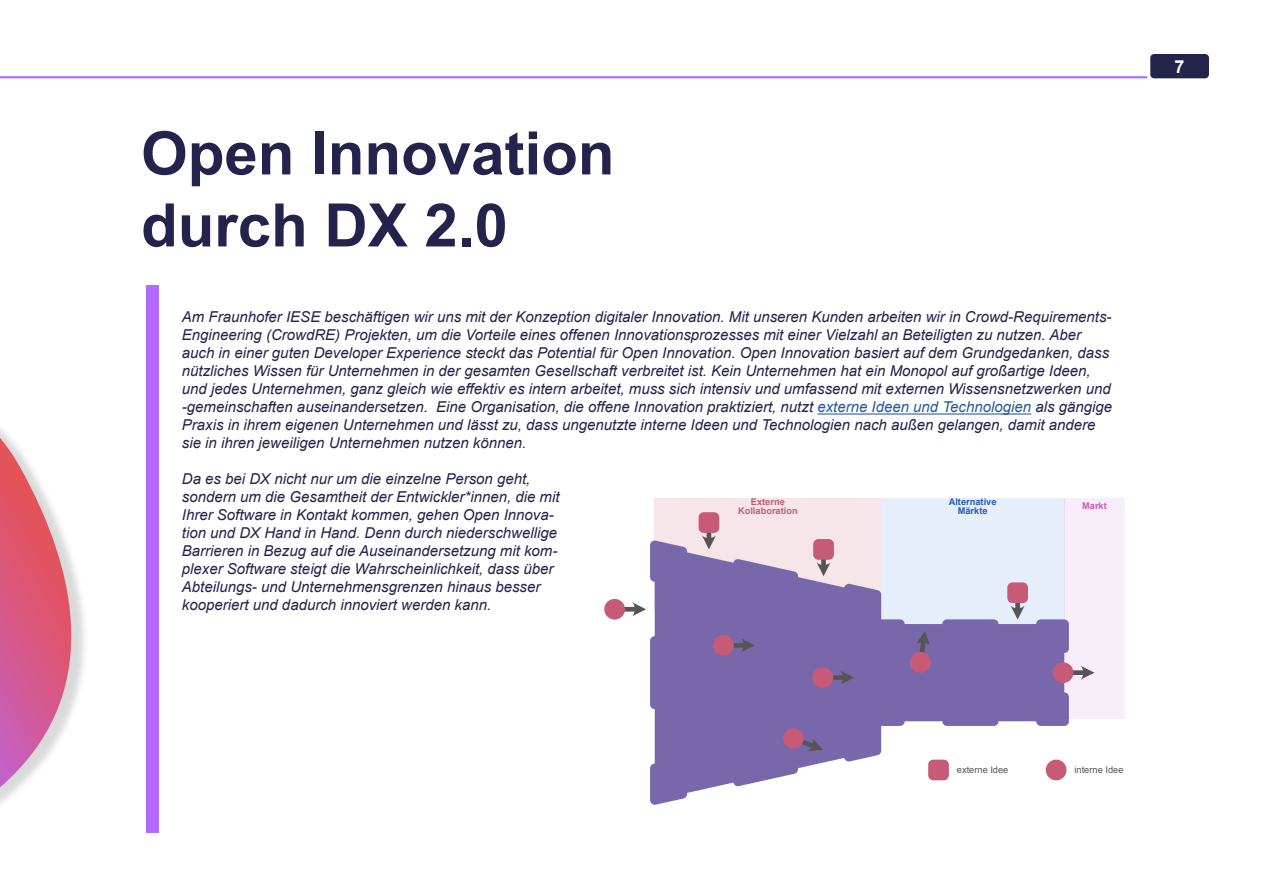
<style>
.page{position:relative;width:1263px;height:893px;background:#fff}
.page>*{position:absolute;margin:0;border:0;box-sizing:border-box;transform-origin:0 0}
.t1{font:700 60px/72px "Arial";color:#24234b}
.t2{font:700 18px "Arial";color:#fff}
.t3{font:italic 15px/18px "Arial";color:#24234b}
.t4{font:9.3px "Arial";color:#555}
.t5{font:700 9.3px/9.6px "Arial";color:#c65a77;text-align:center}
.t6{font:700 9.3px/9.6px "Arial";color:#2a5abc;text-align:center}
.t7{font:700 9.3px "Arial";color:#d25abc}
.s1{color:#275b9b}
</style>
<div class="page">
<svg style="left:0;top:76px;width:1147px;height:2px;background:#b7f"></svg>
<div style="left:1150px;top:54px;width:59px;height:24px;background:#24234b;border-radius:4px"></div>
<hr style="left:817px;top:413px;width:214px;height:2px;background:#275b9b">
<div style="left:146px;top:285px;width:12px;height:547px;background:#b368ff"></div>
<svg style="left:0;top:438px;width:85px;height:349px"></svg>
<div style="left:655px;top:498px;width:226px;height:111px;background:#f6e5e9"></div>
<div style="left:881px;top:498px;width:183px;height:146px;background:#e5eefa"></div>
<div style="left:1064px;top:498px;width:61px;height:221px;background:#f7eefa"></div>
<svg style="left:650px;top:540px;width:419px;height:265px;fill:#7868ab"></svg>
<div style="left:1046px;top:760px;width:20px;height:20px;background:#c65a77;border-radius:50%"></div>
<div style="left:928px;top:760px;width:21px;height:20px;background:#c65a77;border-radius:5px"></div>
<svg style="left:1011px;top:606px;width:13px;height:14px"></svg>
<div style="left:1015px;top:590px;width:5px;height:21px;background:#555;border-radius:2px"></div>
<svg style="left:817px;top:562px;width:13px;height:14px"></svg>
<div style="left:821px;top:547px;width:5px;height:20px;background:#555;border-radius:2px"></div>
<svg style="left:702px;top:535px;width:14px;height:14px"></svg>
<hr style="left:707px;top:520px;width:4px;height:21px;background:#555;border-radius:2px">
<svg style="left:632px;top:602px;width:14px;height:14px"></svg>
<div style="left:617px;top:607px;width:20px;height:5px;background:#555;border-radius:2px"></div>
<div style="left:1007px;top:582px;width:21px;height:21px;background:#c65a77;border-radius:5px"></div>
<div style="left:813px;top:539px;width:21px;height:21px;background:#c65a77;border-radius:5px"></div>
<div style="left:698px;top:512px;width:21px;height:21px;background:#c65a77;border-radius:5px"></div>
<div style="left:604px;top:599px;width:21px;height:21px;background:#c65a77;border-radius:50%"></div>
<svg style="left:741px;top:638px;width:14px;height:14px"></svg>
<div style="left:726px;top:643px;width:20px;height:5px;background:#555;border-radius:2px"></div>
<div style="left:713px;top:635px;width:21px;height:21px;background:#c65a77;border-radius:50%"></div>
<svg style="left:840px;top:671px;width:14px;height:13px"></svg>
<div style="left:825px;top:675px;width:20px;height:5px;background:#555;border-radius:2px"></div>
<div style="left:812px;top:667px;width:21px;height:21px;background:#c65a77;border-radius:50%"></div>
<svg style="left:1081px;top:666px;width:13px;height:14px"></svg>
<div style="left:1065px;top:670px;width:21px;height:5px;background:#555;border-radius:2px"></div>
<div style="left:1053px;top:662px;width:20px;height:21px;background:#c65a77;border-radius:50%"></div>
<svg style="left:909px;top:631px;width:22px;height:42px"></svg>
<svg style="left:782px;top:727px;width:41px;height:24px"></svg>
<h1 class="t1" style="left:141px;top:119px;width:475px">Open Innovation durch DX 2.0</h1>
<p class="t3" style="left:182px;top:308px;width:932px">Am Fraunhofer IESE beschäftigen wir uns mit der Konzeption digitaler Innovation. Mit unseren Kunden arbeiten wir in Crowd-Requirements-Engineering (CrowdRE) Projekten, um die Vorteile eines offenen Innovationsprozesses mit einer Vielzahl an Beteiligten zu nutzen. Aber auch in einer guten Developer Experience steckt das Potential für Open Innovation. Open Innovation basiert auf dem Grundgedanken, dass nützliches Wissen für Unternehmen in der gesamten Gesellschaft verbreitet ist. Kein Unternehmen hat ein Monopol auf großartige Ideen, und jedes Unternehmen, ganz gleich wie effektiv es intern arbeitet, muss sich intensiv und umfassend mit externen Wissensnetzwerken und -gemeinschaften auseinandersetzen. Eine Organisation, die offene Innovation praktiziert, nutzt <span class="s1">externe Ideen und Technologien</span> als gängige Praxis in ihrem eigenen Unternehmen und lässt zu, dass ungenutzte interne Ideen und Technologien nach außen gelangen, damit andere sie in ihren jeweiligen Unternehmen nutzen können.</p>
<p class="t3" style="left:182px;top:470px;width:379px">Da es bei DX nicht nur um die einzelne Person geht, sondern um die Gesamtheit der Entwickler*innen, die mit Ihrer Software in Kontakt kommen, gehen Open Innova&shy;tion und DX Hand in Hand. Denn durch niederschwellige Barrieren in Bezug auf die Auseinandersetzung mit kom&shy;plexer Software steigt die Wahrscheinlichkeit, dass über Abteilungs- und Unternehmensgrenzen hinaus besser kooperiert und dadurch innoviert werden kann.</p>
<p class="t5" style="left:738px;top:497px;width:61px">Externe<br>Kollaboration</p>
<p class="t6" style="left:949px;top:497px;width:49px">Alternative<br>Märkte</p>
<p class="t7" style="left:1082px;top:499px;width:26px">Markt</p>
<p class="t2" style="left:1174px;top:54px;width:12px">7</p>
<p class="t4" style="left:957px;top:764px;width:53px">externe Idee</p>
<p class="t4" style="left:1074px;top:764px;width:50px">interne Idee</p>
</div>
